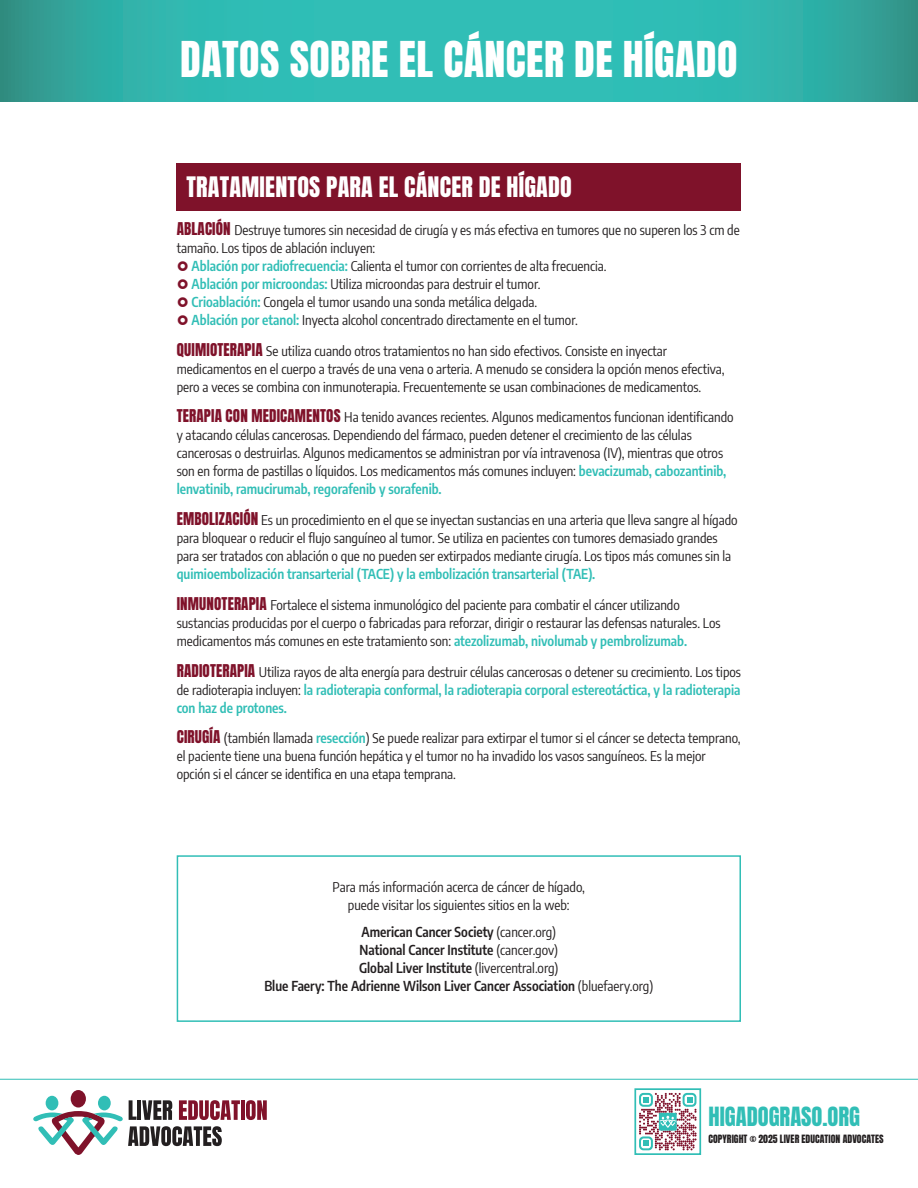
<style>
.page{position:relative;width:918px;height:1188px;background:#fff}
.page>*{position:absolute;margin:0;border:0;box-sizing:border-box;transform-origin:0 0}
.t1{font:42px "Anton";letter-spacing:.01em;color:#fff}
.t2{font:24px "Anton";letter-spacing:.01em;color:#fff}
.t3{font:22.5px "Anton";color:#31beb6}
.t4{font:13.5px/18px "Encode Sans Condensed";color:#231f20}
.t5{font:600 13.5px/18px "Encode Sans Condensed";color:#231f20;text-align:center}
.t6{font:600 13.5px "Encode Sans Condensed";color:#31beb6}
.t7{font:9.75px "Anton";letter-spacing:.005em;color:#231f20}
.s1{font-family:"Anton";font-size:15px;color:#7f122a}
.s2{font-weight:600;color:#31beb6}
.s3{font-weight:400}
</style>
<div class="page">
<svg style="left:0;top:0;width:918px;height:101px;background:#30b4ac"></svg>
<div style="left:177px;top:163px;width:564px;height:47px;background:#7f122a"></div>
<div style="left:177px;top:855px;width:564px;height:167px;background:#fff;border:2px solid #31beb6"></div>
<hr style="left:0;top:1079px;width:918px;height:1px;background:#31beb6">
<div style="left:46px;top:1096px;width:12px;height:14px;background:#31beb6;border-radius:50%"></div>
<div style="left:71px;top:1090px;width:15px;height:18px;background:#7f122a;border-radius:50%"></div>
<div style="left:98px;top:1096px;width:13px;height:14px;background:#31beb6;border-radius:50%"></div>
<hr style="left:241px;top:1100px;width:4px;height:20px;background:#80122a">
<svg style="left:246px;top:1100px;width:21px;height:20px"></svg>
<svg style="left:33px;top:1100px;width:207px;height:55px"></svg>
<svg style="left:639px;top:1093px;width:58px;height:57px"></svg>
<div style="left:634px;top:1088px;width:67px;height:67px;border:2px solid #31beb6"></div>
<h1 class="t1" style="left:180px;top:38px;width:559px">DATOS SOBRE EL CÁNCER DE HÍGADO</h1>
<h2 class="t2" style="left:187px;top:174px;width:387px">TRATAMIENTOS PARA EL CÁNCER DE HÍGADO</h2>
<p class="t4" style="left:177px;top:220px;width:565px"><span class="s1">ABLACIÓN</span> Destruye tumores sin necesidad de cirugía y es más efectiva en tumores que no superen los 3 cm de</p>
<p class="t4" style="left:177px;top:238px;width:200px">tamaño. Los tipos de ablación incluyen:</p>
<p class="t4" style="left:192px;top:256px;width:417px"><span class="s2">Ablación por radiofrecuencia:</span> Calienta el tumor con corrientes de alta frecuencia.</p>
<p class="t4" style="left:192px;top:274px;width:351px"><span class="s2">Ablación por microondas:</span> Utiliza microondas para destruir el tumor.</p>
<p class="t4" style="left:192px;top:292px;width:347px"><span class="s2">Crioablación:</span> Congela el tumor usando una sonda metálica delgada.</p>
<p class="t4" style="left:192px;top:310px;width:388px"><span class="s2">Ablación por etanol:</span> Inyecta alcohol concentrado directamente en el tumor.</p>
<p class="t4" style="left:177px;top:341px;width:549px"><span class="s1">QUIMIOTERAPIA</span> Se utiliza cuando otros tratamientos no han sido efectivos. Consiste en inyectar medicamentos en el cuerpo a través de una vena o arteria. A menudo se considera la opción menos efectiva, pero a veces se combina con inmunoterapia. Frecuentemente se usan combinaciones de medicamentos.</p>
<p class="t4" style="left:177px;top:408px;width:558px"><span class="s1">TERAPIA CON MEDICAMENTOS</span> Ha tenido avances recientes. Algunos medicamentos funcionan identificando y atacando células cancerosas. Dependiendo del fármaco, pueden detener el crecimiento de las células cancerosas o destruirlas. Algunos medicamentos se administran por vía intravenosa (IV), mientras que otros son en forma de pastillas o líquidos. Los medicamentos más comunes incluyen: <span class="s2">bevacizumab, cabozantinib, lenvatinib, ramucirumab, regorafenib y sorafenib.</span></p>
<p class="t4" style="left:177px;top:510px;width:562px"><span class="s1">EMBOLIZACIÓN</span> Es un procedimiento en el que se inyectan sustancias en una arteria que lleva sangre al hígado para bloquear o reducir el flujo sanguíneo al tumor. Se utiliza en pacientes con tumores demasiado grandes para ser tratados con ablación o que no pueden ser extirpados mediante cirugía. Los tipos más comunes sin la</p>
<p class="t6" style="left:177px;top:564px;width:420px">quimioembolización transarterial (TACE) y la embolización transarterial (TAE).</p>
<p class="t4" style="left:177px;top:595px;width:545px"><span class="s1">INMUNOTERAPIA</span> Fortalece el sistema inmunológico del paciente para combatir el cáncer utilizando sustancias producidas por el cuerpo o fabricadas para reforzar, dirigir o restaurar las defensas naturales. Los medicamentos más comunes en este tratamiento son: <span class="s2">atezolizumab, nivolumab y pembrolizumab.</span></p>
<p class="t4" style="left:177px;top:662px;width:566px;text-align:justify"><span class="s1">RADIOTERAPIA</span> Utiliza rayos de alta energía para destruir células cancerosas o detener su crecimiento. Los tipos de radioterapia incluyen: <span class="s2">la radioterapia conformal, la radioterapia corporal estereotáctica, y la radioterapia con haz de protones.</span></p>
<p class="t4" style="left:177px;top:729px;width:566px"><span class="s1">CIRUGÍA</span> (también llamada <span class="s2">resección</span>) Se puede realizar para extirpar el tumor si el cáncer se detecta temprano, el paciente tiene una buena función hepática y el tumor no ha invadido los vasos sanguíneos. Es la mejor opción si el cáncer se identifica en una etapa temprana.</p>
<p class="t4" style="left:333px;top:878px;width:254px;text-align:center">Para más información acerca de cáncer de hígado, puede visitar los siguientes sitios en la web:</p>
<p class="t5" style="left:264px;top:922px;width:390px">American Cancer Society <span class="s3">(cancer.org)<br></span>National Cancer Institute <span class="s3">(cancer.gov)<br></span>Global Liver Institute <span class="s3">(livercentral.org)<br></span>Blue Faery: The Adrienne Wilson Liver Cancer Association <span class="s3">(bluefaery.org)</span></p>
<h3 class="t3" style="left:709px;top:1105px;width:153px">HIGADOGRASO.ORG</h3>
<p class="t7" style="left:708px;top:1134px;width:177px">COPYRIGHT © 2025 LIVER EDUCATION ADVOCATES</p>
</div>
